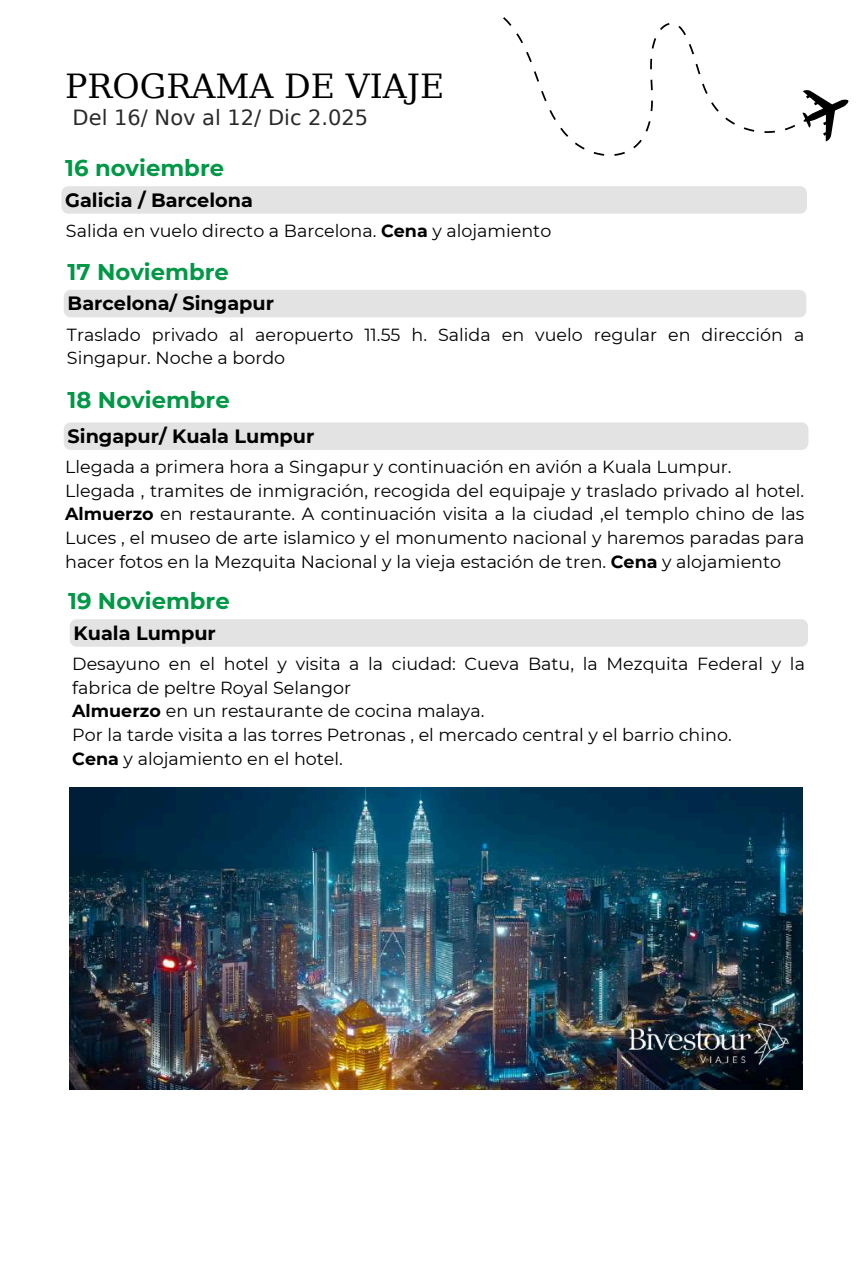
<style>
.page{position:relative;width:868px;height:1266px;background:#fff}
.page>*{position:absolute;margin:0;border:0;box-sizing:border-box;transform-origin:0 0}
.t1{font:33.25px "DejaVu Serif";color:#000}
.t2{font:700 22.75px "Montserrat";color:#009846}
.t3{font:21px "DejaVu Sans";color:#2b2a29}
.t4{font:700 19.25px "Montserrat";color:#000}
.t5{font:17.5px/23.6px "Montserrat";color:#000}
.s1{font-weight:700}
</style>
<div class="page">
<img style="left:70px;top:787px;width:732px;height:302px">
<svg style="left:503px;top:17px;width:292px;height:139px"></svg>
<svg style="left:802px;top:90px;width:46px;height:51px"></svg>
<img style="left:569px;top:944px;width:234px;height:146px">
<div style="left:61px;top:186px;width:746px;height:28px;background:#e3e3e3"></div>
<div style="left:64px;top:290px;width:742px;height:27px;background:#e3e3e3"></div>
<div style="left:64px;top:422px;width:744px;height:28px;background:#e3e3e3"></div>
<div style="left:70px;top:619px;width:738px;height:27px;background:#e3e3e3"></div>
<h1 class="t1" style="left:65px;top:67px;width:381px">PROGRAMA DE VIAJE</h1>
<p class="t3" style="left:73px;top:106px;width:297px">Del 16/ Nov al 12/ Dic 2.025</p>
<h2 class="t2" style="left:65px;top:154px;width:160px">16 noviembre</h2>
<p class="t4" style="left:65px;top:188px;width:189px">Galicia / Barcelona</p>
<p class="t5" style="left:66px;top:219px;width:487px">Salida en vuelo directo a Barcelona. <span class="s1">Cena</span> y alojamiento</p>
<h2 class="t2" style="left:68px;top:258px;width:163px">17 Noviembre</h2>
<p class="t4" style="left:68px;top:291px;width:208px">Barcelona/ Singapur</p>
<p class="t5" style="left:67px;top:322px;width:738px">Traslado privado al aeropuerto 11.55 h. Salida en vuelo regular en dirección a<br>Singapur. Noche a bordo</p>
<h2 class="t2" style="left:68px;top:385px;width:164px">18 Noviembre</h2>
<p class="t4" style="left:68px;top:424px;width:248px">Singapur/ Kuala Lumpur</p>
<p class="t5" style="left:65px;top:455px;width:740px">Llegada a primera hora a Singapur y continuación en avión a Kuala Lumpur.<br>Llegada , tramites de inmigración, recogida del equipaje y traslado privado al hotel.<br><span class="s1">Almuerzo</span> en restaurante. A continuación visita a la ciudad ,el templo chino de las Luces , el museo de arte islamico y el monumento nacional y haremos paradas para hacer fotos en la Mezquita Nacional y la vieja estación de tren. <span class="s1">Cena</span> y alojamiento</p>
<h2 class="t2" style="left:68px;top:587px;width:163px">19 Noviembre</h2>
<p class="t4" style="left:74px;top:621px;width:144px">Kuala Lumpur</p>
<p class="t5" style="left:72px;top:652px;width:734px">Desayuno en el hotel y visita a la ciudad: Cueva Batu, la Mezquita Federal y la fabrica de peltre Royal Selangor<br><span class="s1">Almuerzo</span> en un restaurante de cocina malaya.<br>Por la tarde visita a las torres Petronas , el mercado central y el barrio chino.<br><span class="s1">Cena</span> y alojamiento en el hotel.</p>
</div>
